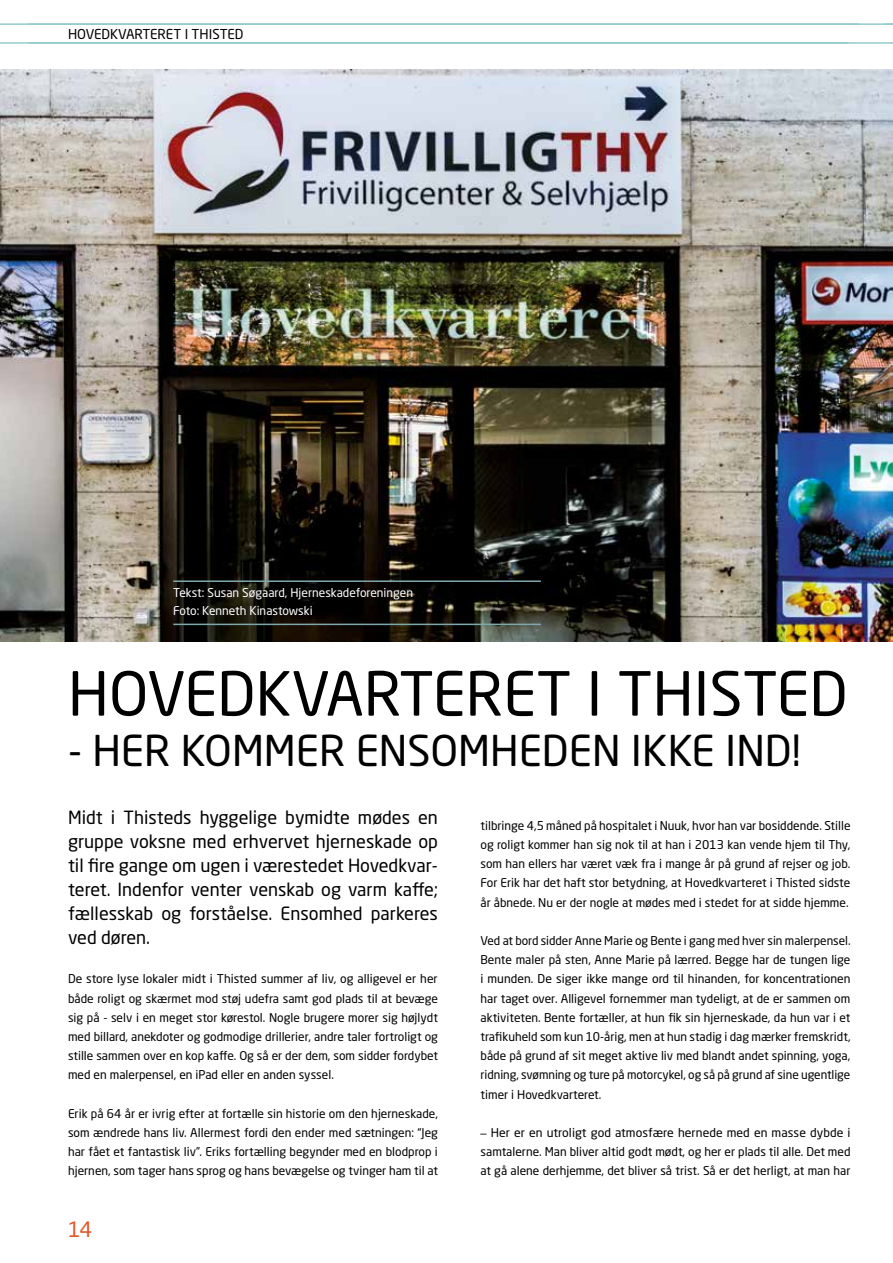
<style>
.page{position:relative;width:893px;height:1263px;background:#fff}
.page>*{position:absolute;margin:0;border:0;box-sizing:border-box;transform-origin:0 0}
.t1{font:60px "Neo Sans Pro";color:#000}
.t2{font:42px "Neo Sans Pro";color:#000}
.t3{font:21px "Neo Sans Pro";color:#e15929}
.t4{font:18px/24px "Neo Sans Pro";color:#000;text-align:justify}
.t5{font:13.5px "Neo Sans Pro";color:#000}
.t6{font:12px/19.2px "Neo Sans Pro";color:#000;text-align:justify}
.t7{font:12px/18px "Neo Sans Pro";color:#fff}
.s1{font-family:"Avenir LT"}
</style>
<div class="page">
<img style="left:0;top:70px;width:893px;height:571px">
<hr style="left:0;top:23px;width:893px;height:2px;background:#93cbcd">
<hr style="left:0;top:42px;width:893px;height:2px;background:#93cbcd">
<hr style="left:173px;top:580px;width:368px;height:2px;background:#7fa8ad">
<hr style="left:173px;top:624px;width:368px;height:1px;background:#7fa8ad">
<p class="t5" style="left:68px;top:25px;width:177px">HOVEDKVARTERET I THISTED</p>
<p class="t7" style="left:173px;top:583px;width:241px">Tekst: Susan Søgaard, Hjerneskadeforeningen<br>Foto: Kenneth Kinastowski</p>
<h1 class="t1" style="left:68px;top:657px;width:781px">HOVEDKVARTERET I THISTED</h1>
<h2 class="t2" style="left:68px;top:725px;width:734px">- HER KOMMER ENSOMHEDEN IKKE IND!</h2>
<h3 class="t4" style="left:68px;top:805px;width:371px">Midt i Thisteds hyggelige bymidte mødes en gruppe voksne med erhvervet hjerneskade op til fire gange om ugen i værestedet Hovedkvar&shy;teret. Indenfor venter venskab og varm kaffe; fællesskab og forståelse. Ensomhed parkeres ved døren.</h3>
<p class="t6" style="left:68px;top:969px;width:371px">De store lyse lokaler midt i Thisted summer af liv, og alligevel er her både roligt og skærmet mod støj udefra samt god plads til at bevæge sig på - selv i en meget stor kørestol. Nogle brugere morer sig højlydt med billard, anekdoter og godmodige drillerier, andre taler fortroligt og stille sammen over en kop kaffe. Og så er der dem, som sidder fordybet med en malerpensel, en iPad eller en anden syssel.</p>
<p class="t6" style="left:68px;top:1103px;width:371px">Erik på 64 år er ivrig efter at fortælle sin historie om den hjerneskade, som ændrede hans liv. Allermest fordi den ender med sætningen: “Jeg har fået et fantastisk liv”. Eriks fortælling begynder med en blodprop i hjernen, som tager hans sprog og hans bevægelse og tvinger ham til at</p>
<h3 class="t3" style="left:68px;top:1216px;width:26px">14</h3>
<p class="t6" style="left:480px;top:815px;width:371px">tilbringe 4,5 måned på hospitalet i Nuuk, hvor han var bosiddende. Stille og roligt kommer han sig nok til at han i 2013 kan vende hjem til Thy, som han ellers har været væk fra i mange år på grund af rejser og job.<br>For Erik har det haft stor betydning, at Hovedkvarteret i Thisted sidste år åbnede. Nu er der nogle at mødes med i stedet for at sidde hjemme.</p>
<p class="t6" style="left:480px;top:931px;width:372px">Ved at bord sidder Anne Marie og Bente i gang med hver sin malerpensel.<br>Bente maler på sten, Anne Marie på lærred. Begge har de tungen lige i munden. De siger ikke mange ord til hinanden, for koncentrationen har taget over. Alligevel fornemmer man tydeligt, at de er sammen om aktiviteten. Bente fortæller, at hun fik sin hjerneskade, da hun var i et trafikuheld som kun 10-årig, men at hun stadig i dag mærker fremskridt, både på grund af sit meget aktive liv med blandt andet spinning, yoga, ridning, svømning og ture på motorcykel, og så på grund af sine ugentlige timer i Hovedkvarteret.</p>
<p class="t6" style="left:480px;top:1123px;width:371px"><span class="s1">–</span> Her er en utroligt god atmosfære hernede med en masse dybde i samtalerne. Man bliver altid godt mødt, og her er plads til alle. Det med at gå alene derhjemme, det bliver så trist. Så er det herligt, at man har</p>
</div>
